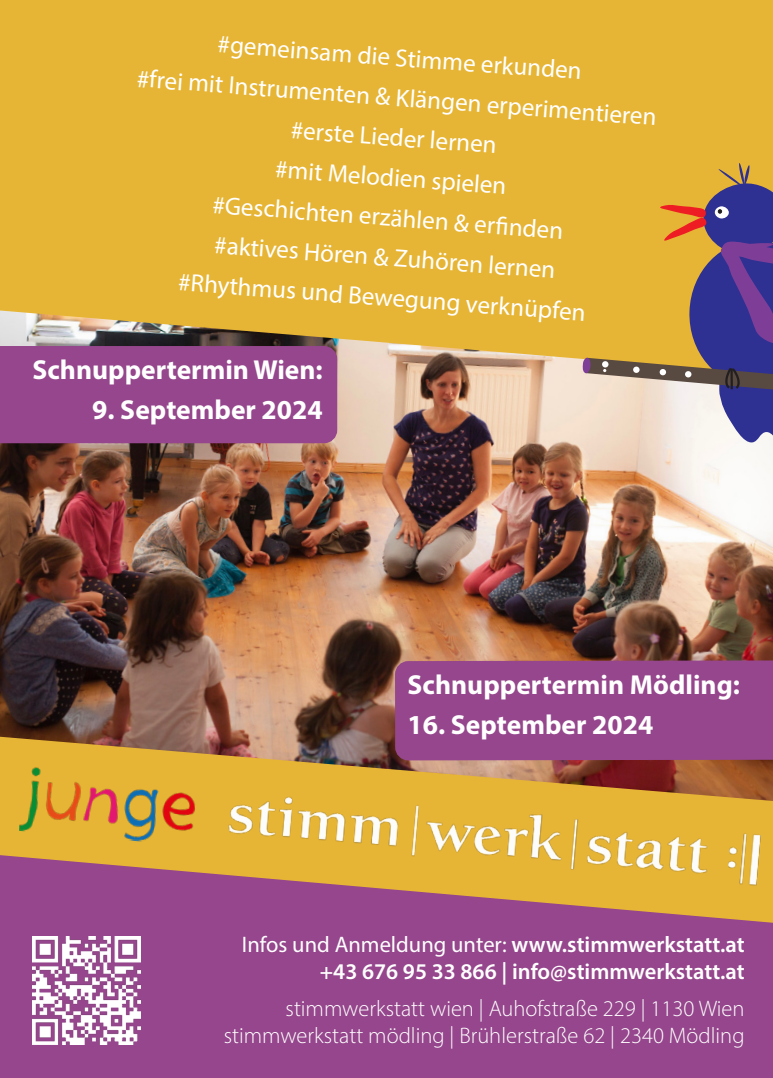
<style>
.page{position:relative;width:773px;height:1078px;background:#fff}
.page>*{position:absolute;margin:0;border:0;box-sizing:border-box;transform-origin:0 0}
.t1{font:700 27.5px "Myriad Pro";color:#fff}
.t2{font:25px "Myriad Pro";color:#fff}
.t3{font:300 22.5px "Myriad Pro";color:#fff}
.t4{font:22.5px "Myriad Pro";color:#fff}
.t5{font:600 22.5px "Myriad Pro";color:#fff}
.s1{font-weight:600}
</style>
<div class="page">
<div style="left:0;top:854px;width:389px;height:223px;background:#95468c"></div>
<div style="left:0;top:0;width:389px;height:310px;background:#e7b535"></div>
<img style="left:0;top:310px;width:389px;height:490px">
<div style="left:0;top:346px;width:337px;height:97px;background:#95468c"></div>
<img style="left:389px;top:0;width:383px;height:1077px">
<svg style="left:582px;top:357px;width:8px;height:16px"></svg>
<svg style="left:585px;top:163px;width:187px;height:281px"></svg>
<img style="left:19px;top:765px;width:751px;height:130px">
<img style="left:33px;top:936px;width:108px;height:108px">
<p class="t2" style="left:219px;top:29px;width:366px;rotate:4deg">#gemeinsam die Stimme erkunden</p>
<p class="t2" style="left:138px;top:64px;width:522px;rotate:4deg">#frei mit Instrumenten &amp; Klängen erperimentieren</p>
<p class="t2" style="left:292px;top:115px;width:208px;rotate:4deg">#erste Lieder lernen</p>
<p class="t2" style="left:276px;top:154px;width:233px;rotate:4deg">#mit Melodien spielen</p>
<p class="t2" style="left:213px;top:189px;width:353px;rotate:4deg">#Geschichten erzählen &amp; erfi nden</p>
<p class="t2" style="left:215px;top:230px;width:343px;rotate:4deg">#aktives Hören &amp; Zuhören lernen</p>
<p class="t2" style="left:179px;top:267px;width:410px;rotate:4deg">#Rhythmus und Bewegung verknüpfen</p>
<p class="t1" style="left:32px;top:352px;width:291px">Schnuppertermin Wien:</p>
<p class="t1" style="left:92px;top:392px;width:232px">9. September 2024</p>
<p class="t1" style="left:407px;top:666px;width:334px">Schnuppertermin Mödling:</p>
<p class="t1" style="left:407px;top:706px;width:247px">16. September 2024</p>
<p class="t4" style="left:242px;top:930px;width:504px">Infos und Anmeldung unter: <span class="s1">www.stimmwerkstatt.at</span></p>
<p class="t5" style="left:320px;top:957px;width:426px">+43 676 95 33 866 | info@stimmwerkstatt.at</p>
<p class="t3" style="left:285px;top:994px;width:460px">stimmwerkstatt wien | Auhofstraße 229 | 1130 Wien</p>
<p class="t3" style="left:224px;top:1021px;width:522px">stimmwerkstatt mödling | Brühlerstraße 62 | 2340 Mödling</p>
</div>
